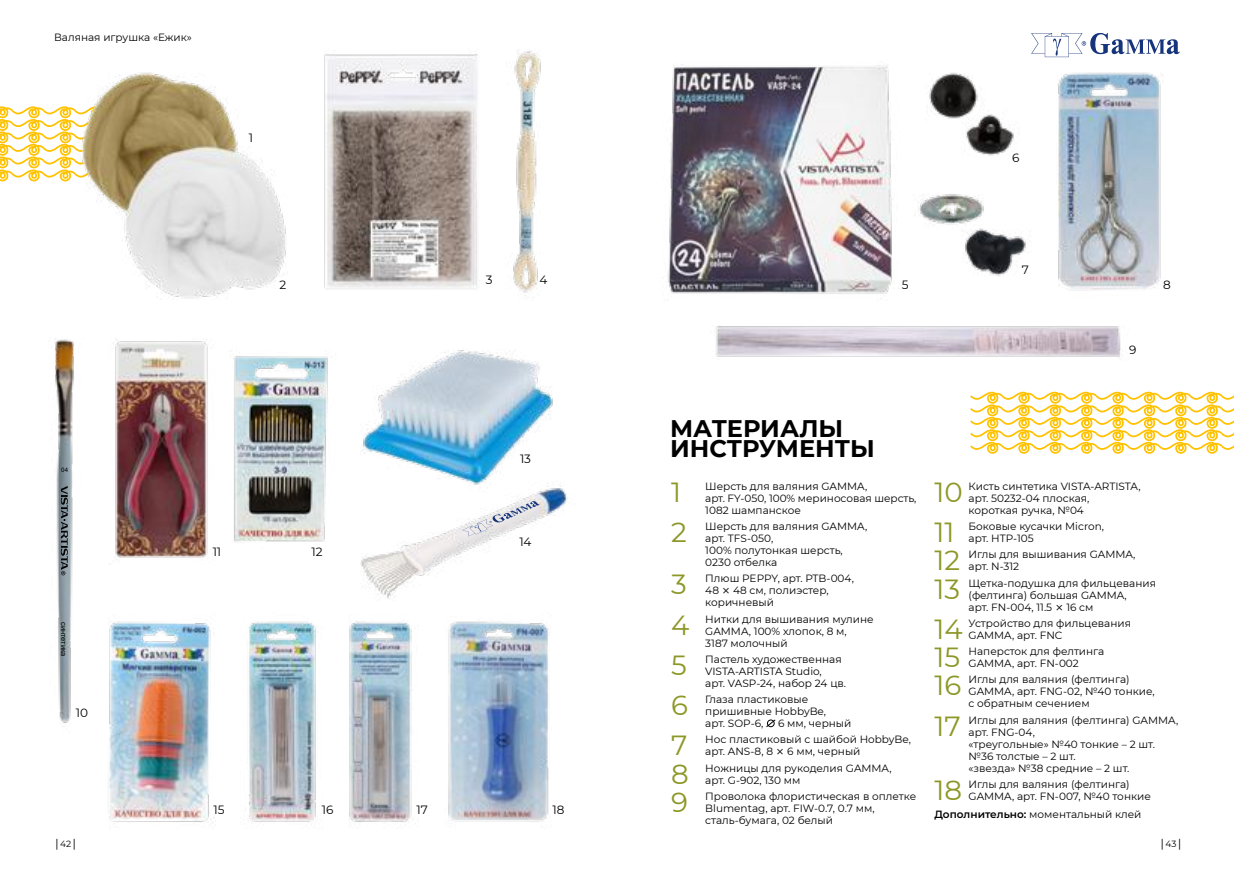
<style>
.page{position:relative;width:1234px;height:872px;background:#fff}
.page>*{position:absolute;margin:0;border:0;box-sizing:border-box;transform-origin:0 0}
.t1{font:27.6px "Montserrat";color:#8d9726}
.t2{font:700 24px/20.4px "Montserrat";color:#000}
.t3{font:12px "Montserrat";letter-spacing:-.01em;color:#000}
.t4{font:10.5px/12px "Montserrat";color:#000}
.t5{font:9px "Verdana";color:#000}
.t6{font:7.5px "Arial";color:#000}
.t7{font:6.15px "Arial";color:#000}
.s1{font-family:"Verdana"}
.s2{font-weight:600}
.s3{font-family:"Montserrat"}
</style>
<div class="page">
<img style="left:0;top:49px;width:1180px;height:774px">
<svg style="left:61px;top:486px;width:7px;height:89px"></svg>
<svg style="left:1030px;top:33px;width:149px;height:24px"></svg>
<svg style="left:461px;top:500px;width:79px;height:36px"></svg>
<svg style="left:969px;top:391px;width:264px;height:63px"></svg>
<svg style="left:765px;top:719px;width:11px;height:9px"></svg>
<p class="t4" style="left:54px;top:30px;width:139px">Валяная игрушка «Ежик»</p>
<p class="t3" style="left:249px;top:129px;width:6px">1</p>
<p class="t3" style="left:279px;top:276px;width:8px">2</p>
<p class="t3" style="left:486px;top:272px;width:8px">3</p>
<p class="t3" style="left:539px;top:272px;width:9px">4</p>
<p class="t7" style="left:61px;top:466px;width:8px">04</p>
<p class="t6" style="left:69px;top:622px;width:36px;rotate:90deg">синтетика</p>
<p class="t3" style="left:76px;top:704px;width:14px">10</p>
<p class="t3" style="left:213px;top:543px;width:10px">11</p>
<p class="t3" style="left:311px;top:543px;width:13px">12</p>
<p class="t3" style="left:520px;top:450px;width:12px">13</p>
<p class="t3" style="left:519px;top:533px;width:14px">14</p>
<p class="t3" style="left:213px;top:801px;width:13px">15</p>
<p class="t3" style="left:322px;top:801px;width:13px">16</p>
<p class="t3" style="left:416px;top:801px;width:13px">17</p>
<p class="t3" style="left:552px;top:801px;width:13px">18</p>
<p class="t3" style="left:1011px;top:150px;width:9px">6</p>
<p class="t3" style="left:1021px;top:261px;width:9px">7</p>
<p class="t3" style="left:901px;top:276px;width:8px">5</p>
<p class="t3" style="left:1162px;top:276px;width:9px">8</p>
<p class="t3" style="left:1128px;top:341px;width:9px">9</p>
<h2 class="t2" style="left:670px;top:417px;width:206px">МАТЕРИАЛЫ<br>ИНСТРУМЕНТЫ</h2>
<h1 class="t1" style="left:671px;top:473px;width:11px">1</h1>
<p class="t4" style="left:705px;top:479px;width:212px">Шерсть для валяния GAMMA,<br>арт. FY-050, 100% мериносовая шерсть,<br>1082 шампанское</p>
<h1 class="t1" style="left:671px;top:513px;width:17px">2</h1>
<p class="t4" style="left:705px;top:520px;width:163px">Шерсть для валяния GAMMA, арт. TFS-050,<br>100% полутонкая шерсть,<br>0230 отбелка</p>
<h1 class="t1" style="left:671px;top:565px;width:17px">3</h1>
<p class="t4" style="left:705px;top:572px;width:150px">Плюш PEPPY, арт. PTB-004,<br>48 <span class="s1">×</span> 48 см, полиэстер, коричневый</p>
<h1 class="t1" style="left:671px;top:606px;width:20px">4</h1>
<p class="t4" style="left:705px;top:612px;width:170px">Нитки для вышивания мулине<br>GAMMA, 100% хлопок, 8 м,<br>3187 молочный</p>
<h1 class="t1" style="left:671px;top:646px;width:17px">5</h1>
<p class="t4" style="left:705px;top:652px;width:142px">Пастель художественная<br>VISTA-ARTISTA Studio,<br>арт. VASP-24, набор 24 цв.</p>
<h1 class="t1" style="left:671px;top:686px;width:18px">6</h1>
<p class="t4" style="left:705px;top:693px;width:122px">Глаза пластиковые пришивные HobbyBe, арт. SOP-6,</p>
<p class="t4" style="left:778px;top:717px;width:75px">6 мм, черный</p>
<h1 class="t1" style="left:671px;top:726px;width:18px">7</h1>
<p class="t4" style="left:705px;top:733px;width:207px">Нос пластиковый с шайбой HobbyBe, арт. ANS-8, 8 <span class="s1">×</span> 6 мм, черный</p>
<h1 class="t1" style="left:671px;top:755px;width:19px">8</h1>
<p class="t4" style="left:705px;top:761px;width:188px">Ножницы для рукоделия GAMMA, арт. G-902, 130 мм</p>
<h1 class="t1" style="left:671px;top:783px;width:18px">9</h1>
<p class="t4" style="left:705px;top:789px;width:212px">Проволока флористическая в оплетке<br>Blumentag, арт. FIW-0.7, 0.7 мм, сталь-бумага, 02 белый</p>
<h1 class="t1" style="left:934px;top:473px;width:30px">10</h1>
<p class="t4" style="left:968px;top:479px;width:174px">Кисть синтетика VISTA-ARTISTA, арт. 50232-04 плоская, короткая ручка, №04</p>
<h1 class="t1" style="left:934px;top:513px;width:21px">11</h1>
<p class="t4" style="left:968px;top:520px;width:137px">Боковые кусачки Micron, арт. HTP-105</p>
<h1 class="t1" style="left:934px;top:541px;width:27px">12</h1>
<p class="t4" style="left:968px;top:548px;width:168px">Иглы для вышивания GAMMA, арт. N-312</p>
<h1 class="t1" style="left:934px;top:570px;width:27px">13</h1>
<p class="t4" style="left:968px;top:576px;width:189px">Щетка-подушка для фильцевания (фелтинга) большая GAMMA,<br>арт. FN-004, 11.5 <span class="s1">×</span> 16 см</p>
<h1 class="t1" style="left:934px;top:610px;width:30px">14</h1>
<p class="t4" style="left:968px;top:616px;width:164px">Устройство для фильцевания<br>GAMMA, арт. FNC</p>
<h1 class="t1" style="left:934px;top:638px;width:27px">15</h1>
<p class="t4" style="left:968px;top:645px;width:137px">Наперсток для фелтинга<br>GAMMA, арт. FN-002</p>
<h1 class="t1" style="left:934px;top:666px;width:28px">16</h1>
<p class="t4" style="left:968px;top:673px;width:188px">Иглы для валяния (фелтинга)<br>GAMMA, арт. FNG-02, №40 тонкие, с обратным сечением</p>
<h1 class="t1" style="left:934px;top:707px;width:28px">17</h1>
<p class="t4" style="left:968px;top:713px;width:211px">Иглы для валяния (фелтинга) GAMMA, арт. FNG-04,<br>«треугольные» №40 тонкие – 2 шт. №36 толстые – 2 шт.<br>«звезда» №38 средние – 2 шт.</p>
<h1 class="t1" style="left:934px;top:771px;width:29px">18</h1>
<p class="t4" style="left:968px;top:777px;width:184px">Иглы для валяния (фелтинга)<br>GAMMA, арт. FN-007, №40 тонкие</p>
<p class="t4" style="left:934px;top:808px;width:208px"><span class="s2">Дополнительно:</span> моментальный клей</p>
<p class="t5" style="left:54px;top:837px;width:25px">│<span class="s3">42</span>│</p>
<p class="t5" style="left:1158px;top:837px;width:25px">│<span class="s3">43</span>│</p>
</div>
